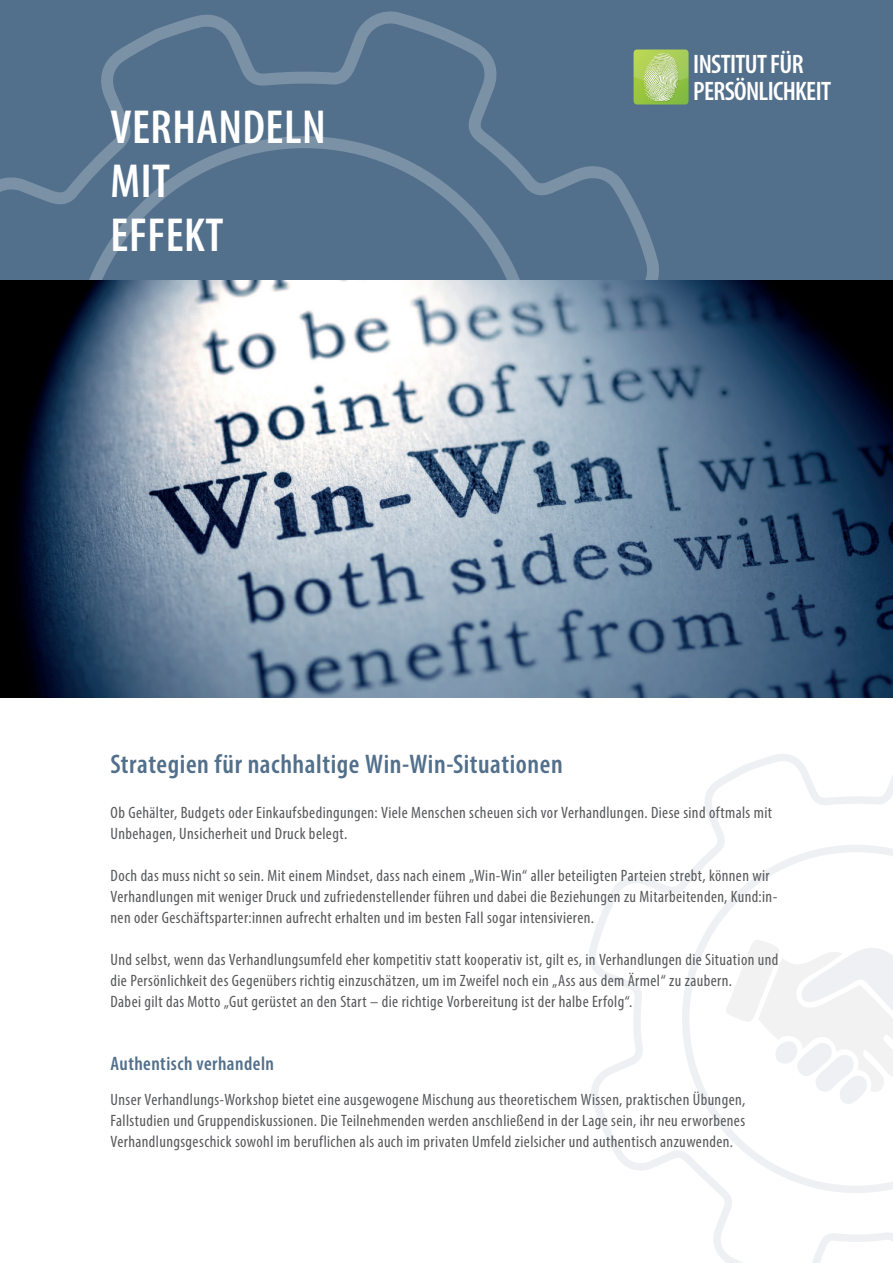
<style>
.page{position:relative;width:893px;height:1263px;background:#fff}
.page>*{position:absolute;margin:0;border:0;box-sizing:border-box;transform-origin:0 0}
.t1{font:600 condensed 48px/54px "Myriad Pro";letter-spacing:.01em;color:#fff}
.t2{font:600 condensed 27px "Myriad Pro";letter-spacing:.02em;color:#526f8b}
.t3{font:600 condensed 26.85px/26.1px "Myriad Pro";letter-spacing:-.025em;color:#fff}
.t4{font:600 condensed 19.5px "Myriad Pro";letter-spacing:.025em;color:#526f8b}
.t5{font:condensed 16.5px/21px "Myriad Pro";letter-spacing:.025em;color:#57585a}
</style>
<div class="page">
<svg style="left:589px;top:754px;width:304px;height:509px"></svg>
<svg style="left:682px;top:845px;width:211px;height:348px"></svg>
<div style="left:0;top:0;width:893px;height:281px;background:#526f8b"></div>
<svg style="left:0;top:11px;width:664px;height:270px"></svg>
<svg style="left:634px;top:50px;width:55px;height:55px;background:#adcd6f"></svg>
<svg style="left:726px;top:939px;width:167px;height:165px"></svg>
<img style="left:0;top:281px;width:893px;height:417px">
<h1 class="t1" style="left:111px;top:100px;width:217px">VERHANDELN<br>MIT<br>EFFEKT</h1>
<h3 class="t3" style="left:693px;top:51px;width:139px">INSTITUT FÜR<br>PERSÖNLICHKEIT</h3>
<h2 class="t2" style="left:111px;top:747px;width:454px">Strategien für nachhaltige Win-Win-Situationen</h2>
<p class="t5" style="left:111px;top:802px;width:663px">Ob Gehälter, Budgets oder Einkaufsbedingungen: Viele Menschen scheuen sich vor Verhandlungen. Diese sind oftmals mit<br>Unbehagen, Unsicherheit und Druck belegt.</p>
<p class="t5" style="left:111px;top:865px;width:668px">Doch das muss nicht so sein. Mit einem Mindset, dass nach einem „Win-Win“ aller beteiligten Parteien strebt, können wir<br>Verhandlungen mit weniger Druck und zufriedenstellender führen und dabei die Beziehungen zu Mitarbeitenden, Kund:in&shy;nen oder Geschäftsparter:innen aufrecht erhalten und im besten Fall sogar intensivieren.</p>
<p class="t5" style="left:111px;top:949px;width:669px">Und selbst, wenn das Verhandlungsumfeld eher kompetitiv statt kooperativ ist, gilt es, in Verhandlungen die Situation und die Persönlichkeit des Gegenübers richtig einzuschätzen, um im Zweifel noch ein „Ass aus dem Ärmel“ zu zaubern.<br>Dabei gilt das Motto „Gut gerüstet an den Start – die richtige Vorbereitung ist der halbe Erfolg“.</p>
<p class="t4" style="left:111px;top:1052px;width:165px">Authentisch verhandeln</p>
<p class="t5" style="left:111px;top:1088px;width:636px;text-align:justify">Unser Verhandlungs-Workshop bietet eine ausgewogene Mischung aus theoretischem Wissen, praktischen Übungen, Fallstudien und Gruppendiskussionen. Die Teilnehmenden werden anschließend in der Lage sein, ihr neu erworbenes Verhandlungsgeschick sowohl im beruflichen als auch im privaten Umfeld zielsicher und authentisch anzuwenden.</p>
</div>
